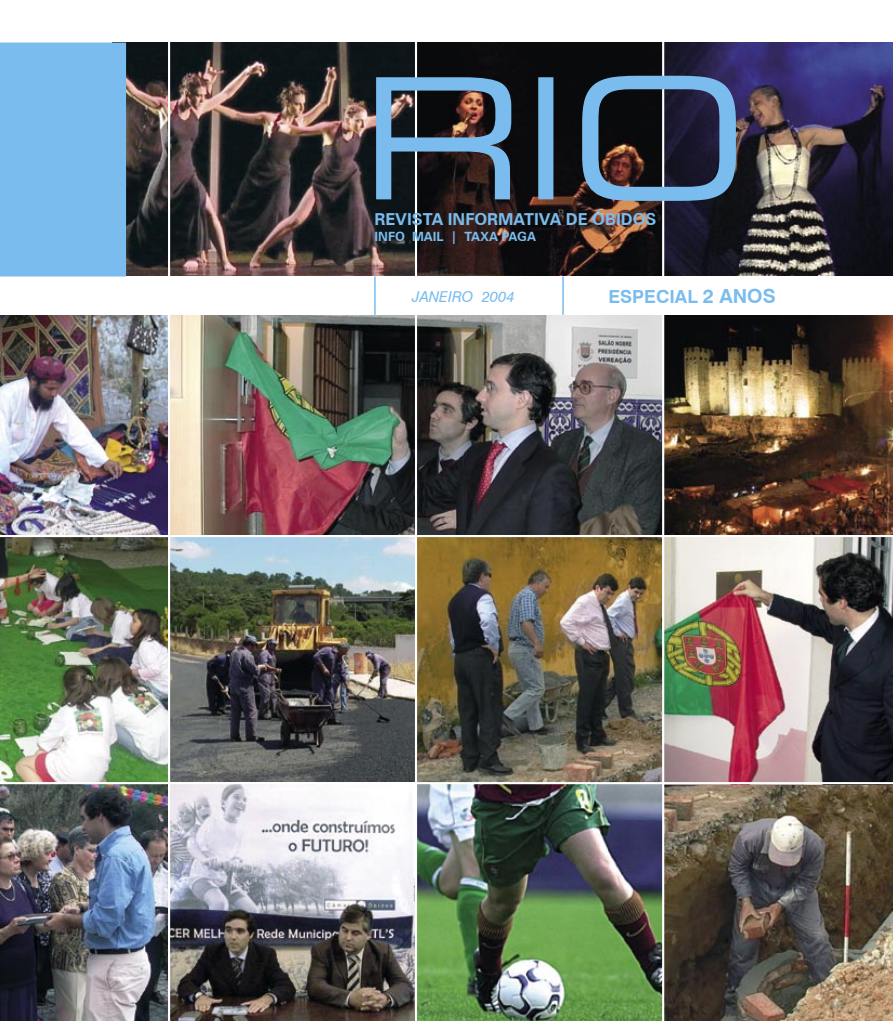
<style>
.page{position:relative;width:893px;height:1021px;background:#fff}
.page>*{position:absolute;margin:0;border:0;box-sizing:border-box;transform-origin:0 0}
.t1{font:700 18px "Swiss 721 BT";color:#79bced}
.t2{font:700 16.5px "Zurich BT";color:#79bced}
.t3{font:italic 15px "Swiss 721 BT";color:#79bced}
.t4{font:700 12.75px "Zurich BT";color:#79bced}
.s1{font-size:19.5px}
</style>
<div class="page">
<img style="left:417px;top:537px;width:245px;height:483px">
<img style="left:0;top:784px;width:415px;height:236px">
<img style="left:664px;top:784px;width:229px;height:236px">
<img style="left:664px;top:315px;width:229px;height:466px">
<img style="left:126px;top:43px;width:767px;height:233px">
<img style="left:0;top:537px;width:415px;height:244px">
<img style="left:0;top:315px;width:662px;height:219px">
<hr style="left:374px;top:276px;width:2px;height:39px;background:#79bced">
<hr style="left:562px;top:276px;width:2px;height:39px;background:#79bced">
<div style="left:0;top:43px;width:126px;height:233px;background:#79bced"></div>
<hr style="left:662px;top:14px;width:2px;height:1006px;background:#fff">
<hr style="left:415px;top:8px;width:2px;height:1012px;background:#fff">
<hr style="left:168px;top:13px;width:2px;height:1007px;background:#fff">
<hr style="left:0;top:534px;width:893px;height:3px;background:#fff">
<hr style="left:0;top:781px;width:893px;height:3px;background:#fff">
<svg style="left:376px;top:76px;width:360px;height:125px;background:#3d4f62"></svg>
<p class="t2" style="left:374px;top:209px;width:283px">REVISTA INFORMATIVA DE ÓBIDOS</p>
<p class="t4" style="left:374px;top:229px;width:163px">INFO MAIL | TAXA PAGA</p>
<p class="t3" style="left:412px;top:288px;width:104px">JANEIRO 2004</p>
<p class="t1" style="left:608px;top:285px;width:169px">ESPECIAL <span class="s1">2 ANOS</span></p>
</div>
